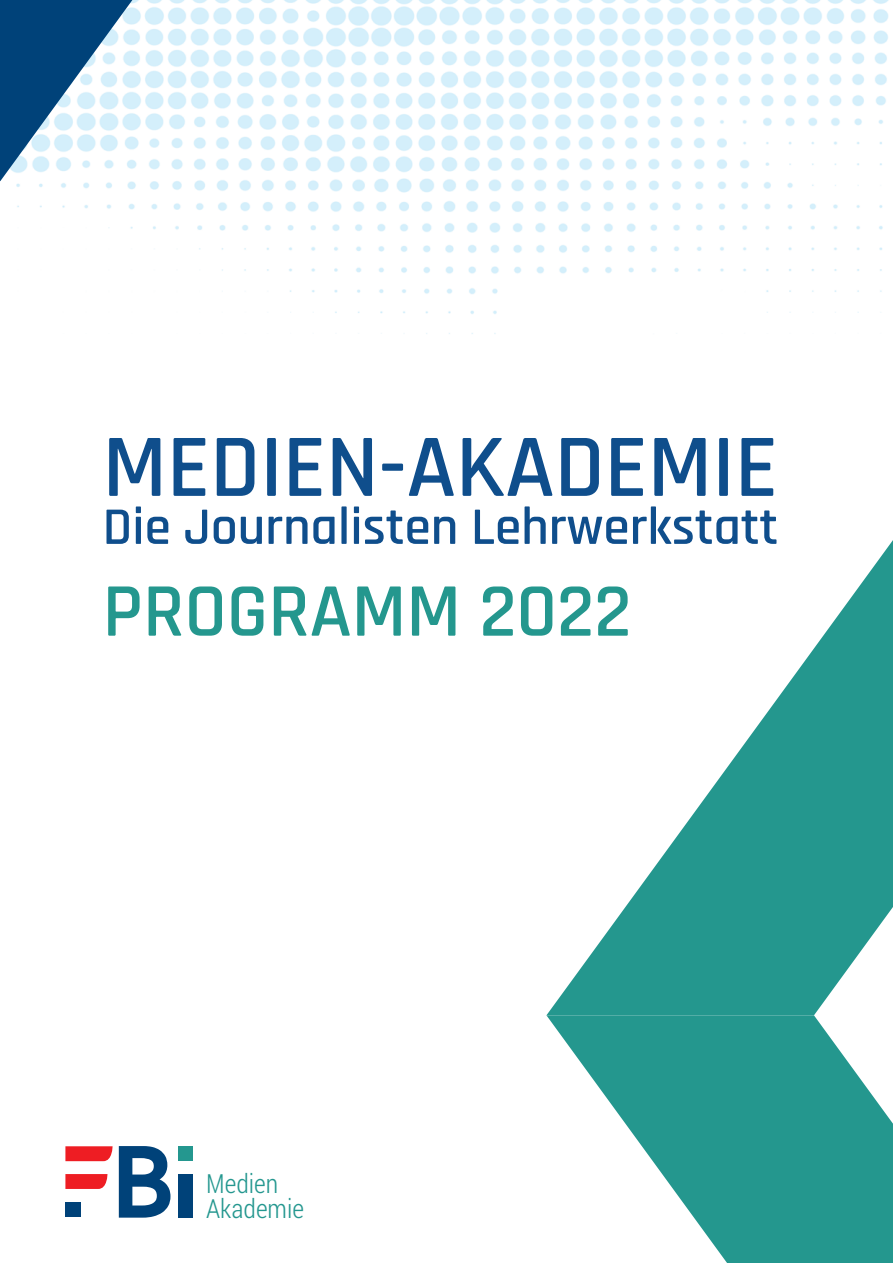
<style>
.page{position:relative;width:893px;height:1263px;background:#fff}
.page>*{position:absolute;margin:0;border:0;box-sizing:border-box;transform-origin:0 0}
.t1{font:600 90px "Rajdhani";color:#0f4e8c}
.t2{font:600 76.5px "Rajdhani";color:#24978e}
.t3{font:600 53.25px "Rajdhani";color:#0f4e8c}
.t4{font:300 26.4px/25.2px "Roboto Condensed";color:#24978f}
</style>
<div class="page">
<img style="left:0;top:0;width:889px;height:334px">
<svg style="left:546px;top:540px;width:347px;height:475px"></svg>
<svg style="left:546px;top:1015px;width:347px;height:248px;fill:#24978e"></svg>
<svg style="left:0;top:0;width:132px;height:181px"></svg>
<svg style="left:119px;top:1146px;width:51px;height:71px"></svg>
<svg style="left:65px;top:1174px;width:42px;height:15px"></svg>
<svg style="left:65px;top:1146px;width:48px;height:15px"></svg>
<div style="left:65px;top:1202px;width:16px;height:15px;background:#004279"></div>
<div style="left:178px;top:1146px;width:15px;height:15px;background:#24978f"></div>
<div style="left:178px;top:1174px;width:15px;height:44px;background:#004279"></div>
<p class="t1" style="left:103px;top:414px;width:677px">MEDIEN-AKADEMIE</p>
<p class="t3" style="left:103px;top:495px;width:677px">Die Journalisten Lehrwerkstatt</p>
<p class="t2" style="left:103px;top:566px;width:530px">PROGRAMM 2022</p>
<p class="t4" style="left:206px;top:1171px;width:99px">Medien<br>Akademie</p>
</div>
